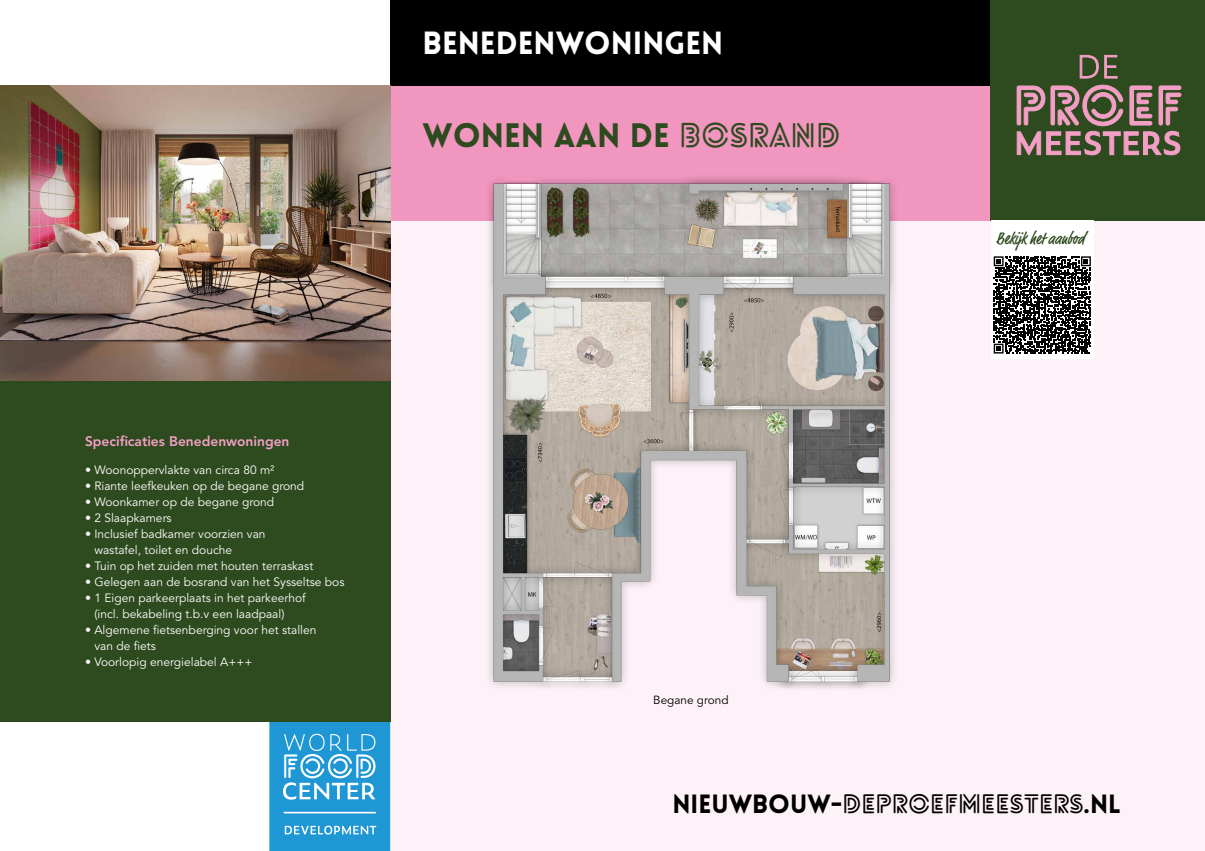
<style>
.page{position:relative;width:1205px;height:851px;background:#fff}
.page>*{position:absolute;margin:0;border:0;box-sizing:border-box;transform-origin:0 0}
.t1{font:900 33.15px "Lovelo";color:#2e4a1f}
.t2{font:900 31.35px "Lovelo";color:#fff}
.t3{font:700 25.8px "Lovelo Line";color:#000}
.t4{font:500 condensed 17px "Market Pro";color:#2e4a1f}
.t5{font:800 13.8px "Avenir LT Std";color:#f39fc5}
.t6{font:12px/16px "Avenir LT Std";color:#fff}
.t7{font:11.8px "Avenir LT Std";color:#000}
.s1{font-family:"Lovelo Line";font-weight:700}
.s2{font-family:"Lovelo";font-weight:900}
</style>
<div class="page">
<div style="left:390px;top:85px;width:815px;height:765px;background:#fdf2f8"></div>
<div style="left:390px;top:0;width:815px;height:85px;background:#000"></div>
<div style="left:0;top:380px;width:390px;height:342px;background:#2e4a1f"></div>
<div style="left:390px;top:85px;width:601px;height:136px;background:#f196bf"></div>
<div style="left:991px;top:0;width:214px;height:221px;background:#2e4a1f"></div>
<svg style="left:1017px;top:85px;width:164px;height:70px"></svg>
<svg style="left:1080px;top:55px;width:18px;height:23px"></svg>
<svg style="left:1104px;top:55px;width:13px;height:23px"></svg>
<img style="left:0;top:85px;width:390px;height:295px">
<img style="left:489px;top:177px;width:406px;height:512px">
<svg style="left:269px;top:722px;width:121px;height:128px;background:#3ea5d9"></svg>
<div style="left:991px;top:221px;width:103px;height:138px;background:#fff"></div>
<svg style="left:993px;top:256px;width:98px;height:97px"></svg>
<p class="t5" style="left:85px;top:433px;width:206px">Specificaties Benedenwoningen</p>
<p class="t6" style="left:85px;top:461px;width:191px">• Woonoppervlakte van circa 80 m²</p>
<p class="t6" style="left:85px;top:477px;width:221px">• Riante leefkeuken op de begane grond</p>
<p class="t6" style="left:85px;top:493px;width:191px">• Woonkamer op de begane grond</p>
<p class="t6" style="left:85px;top:509px;width:88px">• 2 Slaapkamers</p>
<p class="t6" style="left:94px;top:525px;width:173px;text-indent:-9px">• Inclusief badkamer voorzien van wastafel, toilet en douche</p>
<p class="t6" style="left:85px;top:557px;width:230px">• Tuin op het zuiden met houten terraskast</p>
<p class="t6" style="left:85px;top:573px;width:261px">• Gelegen aan de bosrand van het Sysseltse bos</p>
<p class="t6" style="left:94px;top:589px;width:213px;text-indent:-9px">• 1 Eigen parkeerplaats in het parkeerhof (incl. bekabeling t.b.v een laadpaal)</p>
<p class="t6" style="left:94px;top:621px;width:223px;text-indent:-9px">• Algemene fietsenberging voor het stallen van de fiets</p>
<p class="t6" style="left:85px;top:653px;width:169px">• Voorlopig energielabel A+++</p>
<h2 class="t2" style="left:423px;top:24px;width:302px">BENEDENWONINGEN</h2>
<h1 class="t1" style="left:423px;top:115px;width:419px">WONEN AAN DE <span class="s1">BOSRAND</span></h1>
<h3 class="t4" style="left:996px;top:227px;width:90px">Bekijk het aanbod</h3>
<p class="t7" style="left:653px;top:693px;width:77px">Begane grond</p>
<h3 class="t3" style="left:672px;top:787px;width:450px"><span class="s2">NIEUWBOUW-</span>DEPROEFMEESTERS<span class="s2">.NL</span></h3>
</div>
